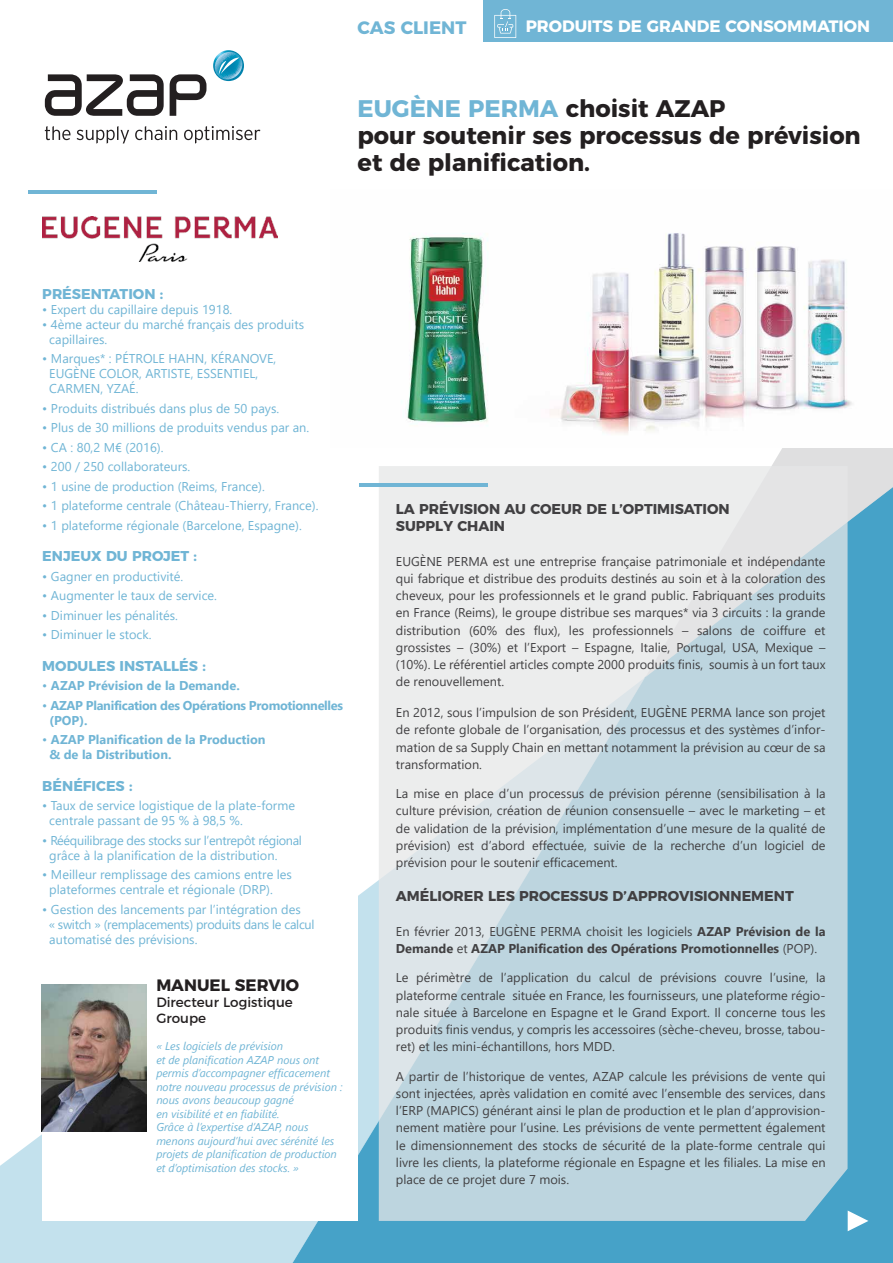
<style>
.page{position:relative;width:893px;height:1263px;background:#fff}
.page>*{position:absolute;margin:0;border:0;box-sizing:border-box;transform-origin:0 0}
.t1{font:700 24px/27px "Montserrat";color:#231f20}
.t2{font:700 18px "Montserrat";color:#70b5d5}
.t3{font:700 16.5px "Montserrat";color:#fff}
.t4{font:700 16.5px "Montserrat";color:#231f20}
.t5{font:700 14.25px/17.1px "Montserrat";color:#414042}
.t6{font:700 14.25px "Montserrat";color:#70b5d5}
.t7{font:13.5px/16.2px "Montserrat";color:#231f20}
.t8{font:12.75px/17.2px "Segoe UI";color:#414042;text-align:justify}
.t9{font:12.75px/15px "Segoe UI";color:#70b5d5}
.t10{font:700 12.75px/17.2px "Segoe UI";color:#414042}
.t11{font:12.75px/15px "Segoe UI";letter-spacing:-.025em;color:#70b5d5}
.t12{font:700 12.75px/15px "Segoe UI";color:#70b5d5}
.t13{font:700 12.75px/15px "Segoe UI";letter-spacing:-.025em;color:#70b5d5}
.t14{font:italic 11.25px/13.5px "Segoe UI";color:#70b5d5}
.s1{color:#70b5d5}
.s2{font-weight:400}
</style>
<div class="page">
<div style="left:645px;top:677px;width:248px;height:586px;background:#46a2c8"></div>
<svg style="left:772px;top:448px;width:121px;height:229px;background:#79b6d0"></svg>
<svg style="left:0;top:880px;width:645px;height:383px"></svg>
<img style="left:406px;top:233px;width:446px;height:201px">
<svg style="left:213px;top:50px;width:31px;height:31px"></svg>
<svg style="left:215px;top:52px;width:27px;height:27px"></svg>
<svg style="left:170px;top:74px;width:36px;height:42px"></svg>
<svg style="left:45px;top:74px;width:119px;height:42px"></svg>
<svg style="left:45px;top:126px;width:25px;height:14px"></svg>
<svg style="left:77px;top:126px;width:52px;height:18px"></svg>
<svg style="left:135px;top:126px;width:42px;height:14px"></svg>
<svg style="left:184px;top:126px;width:76px;height:18px"></svg>
<div style="left:42px;top:881px;width:315px;height:340px;background:#fff"></div>
<svg style="left:379px;top:466px;width:469px;height:755px;background:#cddde3"></svg>
<svg style="left:848px;top:1210px;width:20px;height:21px"></svg>
<hr style="left:359px;top:483px;width:128px;height:4px;background:#70b5d5">
<hr style="left:28px;top:191px;width:128px;height:3px;background:#70b5d5">
<img style="left:43px;top:217px;width:235px;height:44px">
<img style="left:42px;top:985px;width:105px;height:147px">
<div style="left:483px;top:0;width:410px;height:42px;background:#70b5d5"></div>
<svg style="left:494px;top:9px;width:22px;height:29px"></svg>
<h2 class="t2" style="left:358px;top:13px;width:110px">CAS CLIENT</h2>
<p class="t3" style="left:526px;top:13px;width:346px">PRODUITS DE GRANDE CONSOMMATION</p>
<h1 class="t1" style="left:358px;top:93px;width:505px"><span class="s1">EUGÈNE PERMA</span> choisit AZAP<br>pour soutenir ses processus de prévision et de planification.</h1>
<p class="t6" style="left:42px;top:282px;width:122px">PRÉSENTATION :</p>
<p class="t9" style="left:42px;top:301px;width:192px">• Expert du capillaire depuis 1918.</p>
<p class="t9" style="left:49px;top:316px;width:256px;text-indent:-7px">• 4ème acteur du marché français des produits capillaires.</p>
<p class="t9" style="left:49px;top:350px;width:229px;text-indent:-7px">• Marques* : PÉTROLE HAHN, KÉRANOVE,<br>EUGÈNE COLOR, ARTISTE, ESSENTIEL,<br>CARMEN, YZAÉ.</p>
<p class="t9" style="left:42px;top:400px;width:238px">• Produits distribués dans plus de 50 pays.</p>
<p class="t9" style="left:42px;top:419px;width:268px">• Plus de 30 millions de produits vendus par an.</p>
<p class="t9" style="left:42px;top:439px;width:123px">• CA : 80,2 M€ (2016).</p>
<p class="t9" style="left:42px;top:458px;width:150px">• 200 / 250 collaborateurs.</p>
<p class="t9" style="left:42px;top:478px;width:224px">• 1 usine de production (Reims, France).</p>
<p class="t9" style="left:42px;top:497px;width:278px">• 1 plateforme centrale (Château-Thierry, France).</p>
<p class="t9" style="left:42px;top:517px;width:261px">• 1 plateforme régionale (Barcelone, Espagne).</p>
<p class="t6" style="left:42px;top:544px;width:156px">ENJEUX DU PROJET :</p>
<p class="t9" style="left:42px;top:568px;width:142px">• Gagner en productivité.</p>
<p class="t9" style="left:42px;top:587px;width:176px">• Augmenter le taux de service.</p>
<p class="t9" style="left:42px;top:607px;width:137px">• Diminuer les pénalités.</p>
<p class="t9" style="left:42px;top:626px;width:111px">• Diminuer le stock.</p>
<p class="t6" style="left:42px;top:654px;width:165px">MODULES INSTALLÉS :</p>
<p class="t12" style="left:42px;top:677px;width:199px"><span class="s2">•</span> AZAP Prévision de la Demande.</p>
<p class="t13" style="left:49px;top:697px;width:295px;text-indent:-7px"><span class="s2">•</span> AZAP Planification des Opérations Promotionnelles (POP).</p>
<p class="t12" style="left:49px;top:731px;width:218px;text-indent:-7px"><span class="s2">•</span> AZAP Planification de la Production &amp; de la Distribution.</p>
<p class="t6" style="left:42px;top:774px;width:92px">BÉNÉFICES :</p>
<p class="t9" style="left:49px;top:797px;width:247px;text-indent:-7px">• Taux de service logistique de la plate-forme centrale passant de 95 % à 98,5 %.</p>
<p class="t11" style="left:49px;top:832px;width:254px;text-indent:-7px">• Rééquilibrage des stocks sur l’entrepôt régional grâce à la planification de la distribution.</p>
<p class="t9" style="left:49px;top:866px;width:244px;text-indent:-7px">• Meilleur remplissage des camions entre les plateformes centrale et régionale (DRP).</p>
<p class="t9" style="left:49px;top:901px;width:267px;text-indent:-6px">• Gestion des lancements par l’intégration des<br>« switch » (remplacements) produits dans le calcul automatisé des prévisions.</p>
<p class="t4" style="left:156px;top:971px;width:144px">MANUEL SERVIO</p>
<p class="t7" style="left:156px;top:993px;width:138px">Directeur Logistique<br>Groupe</p>
<p class="t14" style="left:156px;top:1038px;width:188px">« Les logiciels de prévision<br>et de planification AZAP nous ont permis d’accompagner efficacement notre nouveau processus de prévision : nous avons beaucoup gagné<br>en visibilité et en fiabilité.<br>Grâce à l’expertise d’AZAP, nous menons aujourd’hui avec sérénité les projets de planification de production et d’optimisation des stocks. »</p>
<p class="t5" style="left:396px;top:499px;width:335px">LA PRÉVISION AU COEUR DE L’OPTIMISATION<br>SUPPLY CHAIN</p>
<p class="t8" style="left:396px;top:551px;width:431px">EUGÈNE PERMA est une entreprise française patrimoniale et indépendante qui fabrique et distribue des produits destinés au soin et à la coloration des cheveux, pour les professionnels et le grand public. Fabriquant ses produits en France (Reims), le groupe distribue ses marques* via 3 circuits : la grande distribution (60% des flux), les professionnels – salons de coiffure et grossistes – (30%) et l’Export – Espagne, Italie, Portugal, USA, Mexique – (10%). Le référentiel articles compte 2000 produits finis, soumis à un fort taux de renouvellement.</p>
<p class="t8" style="left:396px;top:703px;width:431px">En 2012, sous l’impulsion de son Président, EUGÈNE PERMA lance son projet de refonte globale de l’organisation, des processus et des systèmes d’infor&shy;mation de sa Supply Chain en mettant notamment la prévision au cœur de sa transformation.</p>
<p class="t8" style="left:396px;top:784px;width:431px">La mise en place d’un processus de prévision pérenne (sensibilisation à la culture prévision, création de réunion consensuelle – avec le marketing – et de validation de la prévision, implémentation d’une mesure de la qualité de prévision) est d’abord effectuée, suivie de la recherche d’un logiciel de prévision pour le soutenir efficacement.</p>
<p class="t5" style="left:396px;top:887px;width:399px">AMÉLIORER LES PROCESSUS D’APPROVISIONNEMENT</p>
<p class="t10" style="left:396px;top:922px;width:431px"><span class="s2">En février 2013, EUGÈNE PERMA choisit les logiciels</span> AZAP Prévision de la<br>Demande <span class="s2">et</span> AZAP Planification des Opérations Promotionnelles <span class="s2">(POP).</span></p>
<p class="t8" style="left:396px;top:968px;width:431px">Le périmètre de l’application du calcul de prévisions couvre l’usine, la plateforme centrale située en France, les fournisseurs, une plateforme régio&shy;nale située à Barcelone en Espagne et le Grand Export. Il concerne tous les produits finis vendus, y compris les accessoires (sèche-cheveu, brosse, tabou&shy;ret) et les mini-échantillons, hors MDD.</p>
<p class="t8" style="left:396px;top:1066px;width:431px">A partir de l’historique de ventes, AZAP calcule les prévisions de vente qui sont injectées, après validation en comité avec l’ensemble des services, dans l’ERP (MAPICS) générant ainsi le plan de production et le plan d’approvision&shy;nement matière pour l’usine. Les prévisions de vente permettent également le dimensionnement des stocks de sécurité de la plate-forme centrale qui livre les clients, la plateforme régionale en Espagne et les filiales. La mise en place de ce projet dure 7 mois.</p>
</div>
